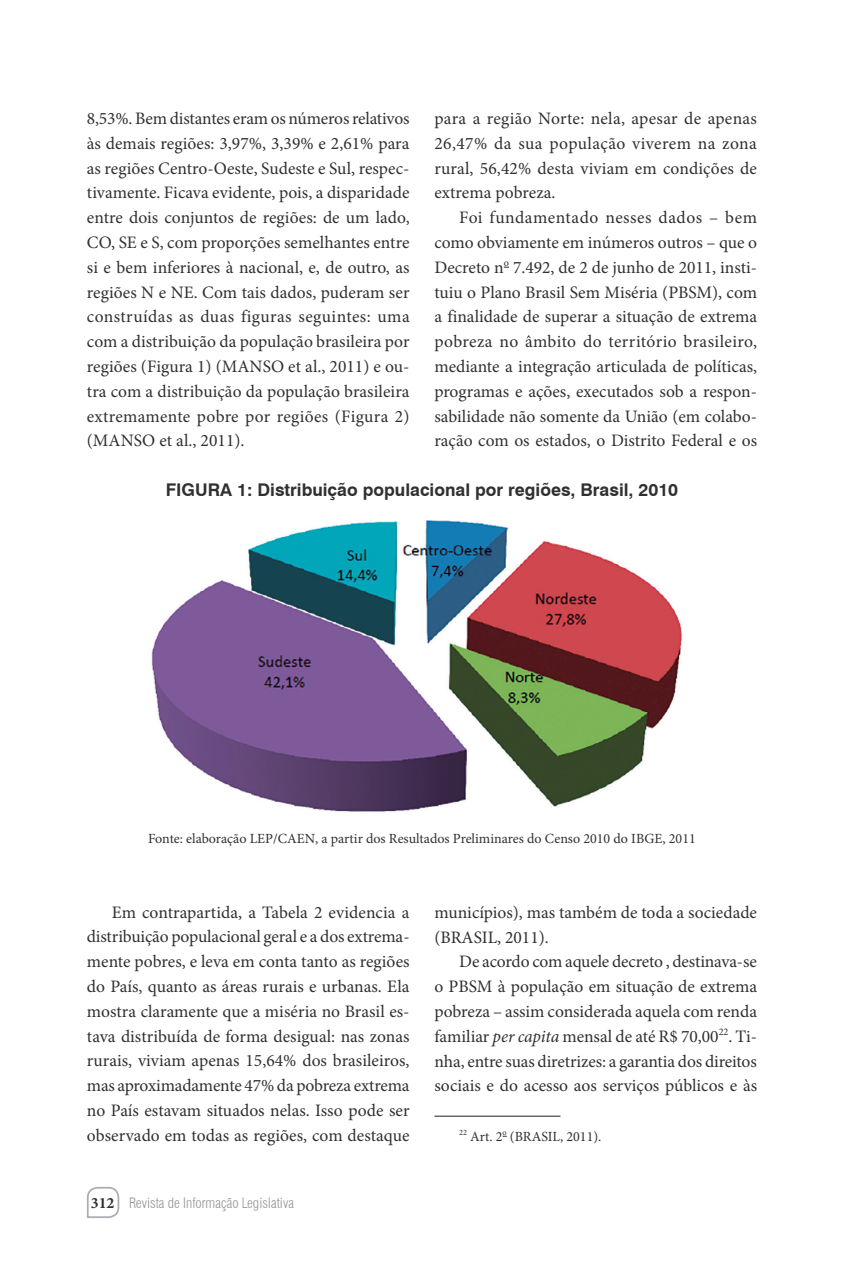
<style>
.page{position:relative;width:844px;height:1265px;background:#fff}
.page>*{position:absolute;margin:0;border:0;box-sizing:border-box;transform-origin:0 0}
.t1{font:17.5px/24.8px "Minion Pro";color:#312f30;text-align:justify}
.t2{font:700 17.5px "Swiss 721 BT";color:#312f30}
.t3{font:14px "Minion Pro";color:#312f30}
.t4{font:300 condensed 14px "Swiss 721 BT";color:#939598}
.s1{font-family:"Minion Pro";font-weight:700;font-stretch:normal;font-size:15.75px;color:#312f30}
.s2{font-style:italic}
</style>
<div class="page">
<svg style="left:87px;top:1186px;width:33px;height:32px"></svg>
<hr style="left:434px;top:1116px;width:126px;height:1px;background:#231f20">
<img style="left:151px;top:520px;width:532px;height:292px">
<p class="t1" style="left:87px;top:106px;width:324px">8,53%. Bem distantes eram os números relativos às demais regiões: 3,97%, 3,39% e 2,61% para as regiões Centro-Oeste, Sudeste e Sul, respec&shy;tivamente. Ficava evidente, pois, a disparidade entre dois conjuntos de regiões: de um lado, CO, SE e S, com proporções semelhantes entre si e bem inferiores à nacional, e, de outro, as regiões N e NE. Com tais dados, puderam ser construídas as duas figuras seguintes: uma com a distribuição da população brasileira por regiões (Figura 1) (MANSO et al., 2011) e ou&shy;tra com a distribuição da população brasileira extremamente pobre por regiões (Figura 2) (MANSO et al., 2011).</p>
<p class="t1" style="left:434px;top:106px;width:324px">para a região Norte: nela, apesar de apenas 26,47% da sua população viverem na zona rural, 56,42% desta viviam em condições de extrema pobreza.</p>
<p class="t1" style="left:434px;top:205px;width:324px;text-indent:25px">Foi fundamentado nesses dados – bem como obviamente em inúmeros outros – que o Decreto n<sup>o</sup> 7.492, de 2 de junho de 2011, insti&shy;tuiu o Plano Brasil Sem Miséria (PBSM), com a finalidade de superar a situação de extrema pobreza no âmbito do território brasileiro, mediante a integração articulada de políticas, programas e ações, executados sob a respon&shy;sabilidade não somente da União (em colabo&shy;ração com os estados, o Distrito Federal e os</p>
<p class="t2" style="left:166px;top:479px;width:514px">FIGURA 1: Distribuição populacional por regiões, Brasil, 2010</p>
<p class="t3" style="left:148px;top:829px;width:549px">Fonte: elaboração LEP/CAEN, a partir dos Resultados Preliminares do Censo 2010 do IBGE, 2011</p>
<p class="t1" style="left:87px;top:900px;width:324px;text-indent:25px">Em contrapartida, a Tabela 2 evidencia a distribuição populacional geral e a dos extrema&shy;mente pobres, e leva em conta tanto as regiões do País, quanto as áreas rurais e urbanas. Ela mostra claramente que a miséria no Brasil es&shy;tava distribuída de forma desigual: nas zonas rurais, viviam apenas 15,64% dos brasileiros, mas aproximadamente 47% da pobreza extrema no País estavam situados nelas. Isso pode ser observado em todas as regiões, com destaque</p>
<p class="t4" style="left:91px;top:1195px;width:204px"><span class="s1">312</span> Revista de Informação Legislativa</p>
<p class="t1" style="left:434px;top:900px;width:324px">municípios), mas também de toda a sociedade (BRASIL, 2011).</p>
<p class="t1" style="left:434px;top:949px;width:324px;text-indent:25px">De acordo com aquele decreto , destinava-se o PBSM à população em situação de extrema pobreza – assim considerada aquela com renda familiar <span class="s2">per capita</span> mensal de até R$ 70,00<sup>22</sup>. Ti&shy;nha, entre suas diretrizes: a garantia dos direitos sociais e do acesso aos serviços públicos e às</p>
<p class="t3" style="left:459px;top:1127px;width:144px"><sup>22</sup> Art. 2<sup>o</sup> (BRASIL, 2011).</p>
</div>
